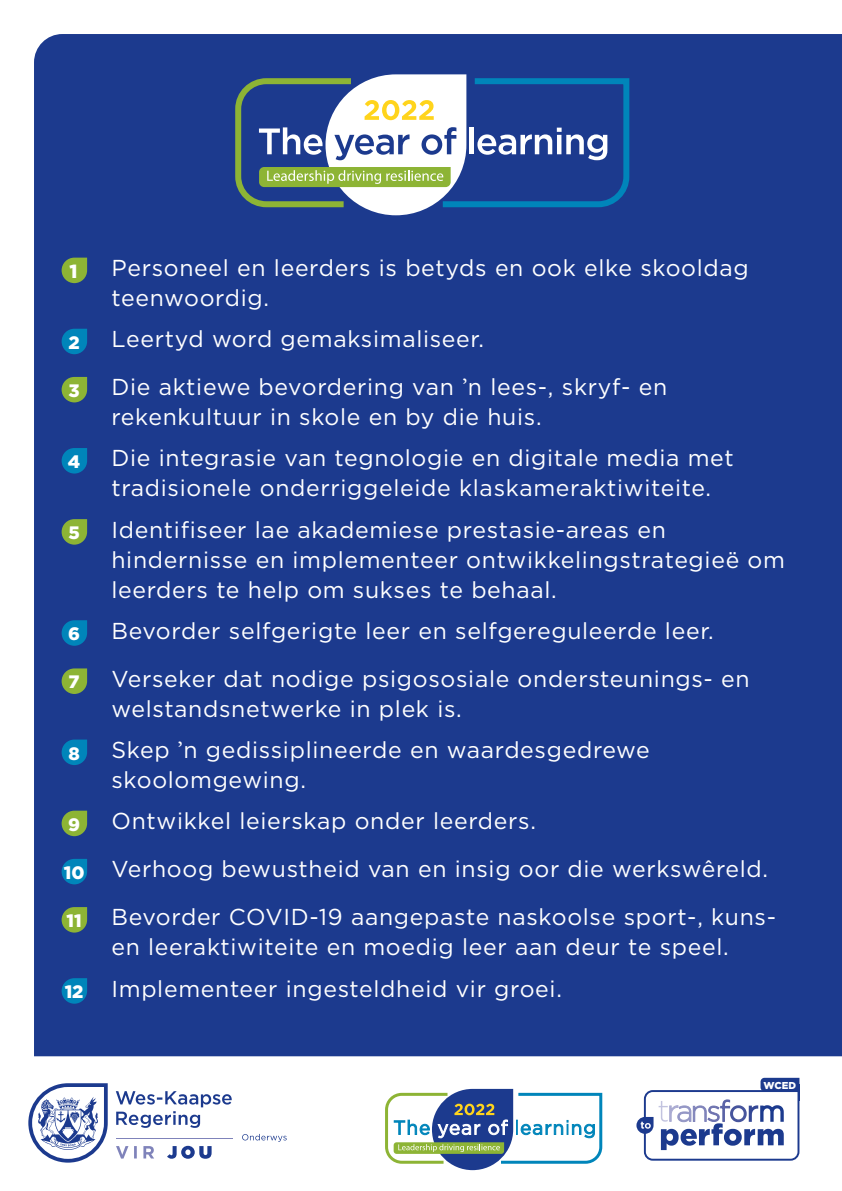
<style>
.page{position:relative;width:842px;height:1191px;background:#fff}
.page>*{position:absolute;margin:0;border:0;box-sizing:border-box;transform-origin:0 0}
.t1{font:23px/30px "Gotham";letter-spacing:.03em;color:#fff}
.t2{font:900 19px "Gotham";color:#fff}
.t3{font:900 18px "Gotham";color:#fff}
.t4{font:900 10px "Gotham";color:#fff}
.s1{font-family:"Minion Variable Concept"}
.s2{font-weight:900;font-size:18px}
</style>
<div class="page">
<div style="left:34px;top:34px;width:808px;height:1022px;background:#1c3a8e"></div>
<svg style="left:62px;top:258px;width:25px;height:25px"></svg>
<svg style="left:62px;top:329px;width:25px;height:25px"></svg>
<svg style="left:62px;top:377px;width:25px;height:25px"></svg>
<svg style="left:62px;top:448px;width:25px;height:25px"></svg>
<svg style="left:62px;top:519px;width:25px;height:25px"></svg>
<svg style="left:62px;top:620px;width:25px;height:26px"></svg>
<svg style="left:62px;top:668px;width:25px;height:26px"></svg>
<svg style="left:62px;top:739px;width:25px;height:26px"></svg>
<svg style="left:62px;top:810px;width:25px;height:26px"></svg>
<svg style="left:62px;top:859px;width:25px;height:25px"></svg>
<svg style="left:62px;top:907px;width:25px;height:25px"></svg>
<svg style="left:62px;top:978px;width:25px;height:25px"></svg>
<svg style="left:116px;top:1091px;width:116px;height:36px"></svg>
<svg style="left:167px;top:1145px;width:45px;height:13px"></svg>
<svg style="left:116px;top:1146px;width:38px;height:12px"></svg>
<svg style="left:242px;top:1134px;width:45px;height:7px"></svg>
<hr style="left:116px;top:1137px;width:116px;height:1px;background:#7f83ba">
<svg style="left:28px;top:1083px;width:80px;height:79px"></svg>
<svg style="left:636px;top:1077px;width:164px;height:84px"></svg>
<svg style="left:232px;top:74px;width:400px;height:141px"></svg>
<svg style="left:385px;top:1088px;width:218px;height:82px"></svg>
<p class="t2" style="left:70px;top:258px;width:10px">1</p>
<p class="t1" style="left:111px;top:252px;width:639px">Personeel en leerders is betyds en ook elke skooldag teenwoordig.</p>
<p class="t3" style="left:68px;top:330px;width:13px">2</p>
<p class="t1" style="left:111px;top:323px;width:374px">Leertyd word gemaksimaliseer.</p>
<p class="t3" style="left:69px;top:378px;width:13px">3</p>
<p class="t1" style="left:111px;top:372px;width:557px">Die aktiewe bevordering van <span class="s1">’</span>n lees-, skryf- en rekenkultuur in skole en by die huis.</p>
<p class="t3" style="left:68px;top:449px;width:14px">4</p>
<p class="t1" style="left:111px;top:443px;width:624px">Die integrasie van tegnologie en digitale media met tradisionele onderriggeleide klaskameraktiwiteite.</p>
<p class="t3" style="left:68px;top:520px;width:13px">5</p>
<p class="t1" style="left:111px;top:514px;width:675px">Identifiseer lae akademiese prestasie-areas en hindernisse en implementeer ontwikkelingstrategieë om leerders te help om sukses te behaal.</p>
<p class="t3" style="left:68px;top:621px;width:13px">6</p>
<p class="t1" style="left:111px;top:615px;width:604px">Bevorder selfgerigte leer en selfgereguleerde leer.</p>
<p class="t3" style="left:69px;top:669px;width:13px">7</p>
<p class="t1" style="left:111px;top:663px;width:640px">Verseker dat nodige psigososiale ondersteunings- en welstandsnetwerke in plek is.</p>
<p class="t3" style="left:68px;top:740px;width:13px">8</p>
<p class="t1" style="left:111px;top:734px;width:540px">Skep <span class="s1">’</span>n gedissiplineerde en waardesgedrewe skoolomgewing.</p>
<p class="t3" style="left:68px;top:812px;width:13px">9</p>
<p class="t1" style="left:64px;top:796px;width:706px;line-height:48.2px;text-indent:48px">Ontwikkel leierskap onder leerders.<br><span class="s2">10</span> Verhoog bewustheid van en insig oor die werkswêreld.</p>
<p class="t3" style="left:67px;top:908px;width:17px">11</p>
<p class="t1" style="left:111px;top:902px;width:666px">Bevorder COVID-19 aangepaste naskoolse sport-, kuns&shy;en leeraktiwiteite en moedig leer aan deur te speel.</p>
<p class="t1" style="left:65px;top:973px;width:499px"><span class="s2">12</span> Implementeer ingesteldheid vir groei.</p>
<p class="t4" style="left:763px;top:1078px;width:34px">WCED</p>
</div>
